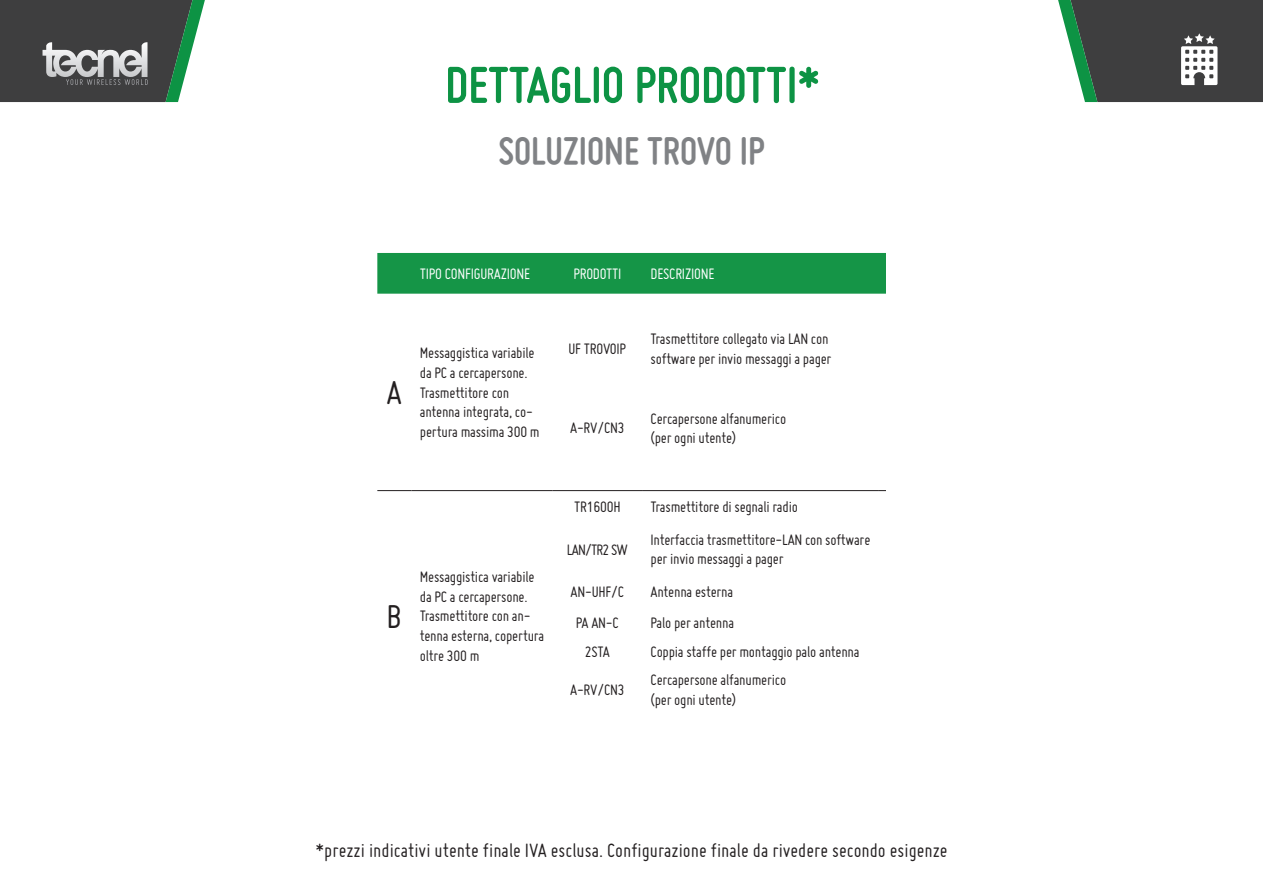
<style>
.page{position:relative;width:1263px;height:893px;background:#fff}
.page>*{position:absolute;margin:0;border:0;box-sizing:border-box;transform-origin:0 0}
.t1{font:700 54px "Miso";color:#0d9344}
.t2{font:700 41.25px "Miso";color:#808285}
.t3{font:36px "Miso";color:#231f20}
.t4{font:21px "Miso";color:#231f20}
.t5{font:16.5px/19.8px "Miso";letter-spacing:-.015em;color:#231f20}
.t6{font:16.5px "Miso";letter-spacing:-.015em;color:#fff}
</style>
<div class="page">
<svg style="left:0;top:0;width:205px;height:102px;background:#545d59"></svg>
<div style="left:377px;top:253px;width:509px;height:41px;background:#159547"></div>
<hr style="left:411px;top:490px;width:142px;height:1px;background:#231f20">
<hr style="left:553px;top:490px;width:89px;height:1px;background:#231f20">
<hr style="left:642px;top:490px;width:237px;height:1px;background:#231f20">
<hr style="left:879px;top:490px;width:64px;height:1px;background:#231f20">
<hr style="left:377px;top:490px;width:34px;height:1px;background:#231f20">
<svg style="left:1058px;top:0;width:205px;height:102px;background:#545c58"></svg>
<div style="left:886px;top:233px;width:127px;height:535px;background:#fff"></div>
<h1 class="t1" style="left:445px;top:54px;width:376px">DETTAGLIO PRODOTTI*</h1>
<h2 class="t2" style="left:498px;top:128px;width:268px">SOLUZIONE TROVO IP</h2>
<p class="t6" style="left:420px;top:264px;width:112px">TIPO CONFIGURAZIONE</p>
<p class="t6" style="left:573px;top:264px;width:50px">PRODOTTI</p>
<p class="t6" style="left:650px;top:264px;width:65px">DESCRIZIONE</p>
<h3 class="t3" style="left:387px;top:373px;width:17px">A</h3>
<p class="t5" style="left:420px;top:343px;width:121px">Messaggistica variabile da PC a cercapersone.<br>Trasmettitore con antenna integrata, co&shy;pertura massima 300 m</p>
<p class="t5" style="left:568px;top:339px;width:59px">UF TROVOIP</p>
<p class="t5" style="left:650px;top:329px;width:182px">Trasmettitore collegato via LAN con software per invio messaggi a pager</p>
<p class="t5" style="left:570px;top:418px;width:56px">A-RV/CN3</p>
<p class="t5" style="left:650px;top:408px;width:137px">Cercapersone alfanumerico (per ogni utente)</p>
<h3 class="t3" style="left:387px;top:596px;width:17px">B</h3>
<p class="t5" style="left:420px;top:566px;width:126px">Messaggistica variabile da PC a cercapersone.<br>Trasmettitore con an&shy;tenna esterna, copertura oltre 300 m</p>
<p class="t5" style="left:574px;top:497px;width:48px">TR1600H</p>
<p class="t5" style="left:650px;top:497px;width:149px">Trasmettitore di segnali radio</p>
<p class="t5" style="left:567px;top:539px;width:63px">LAN/TR2 SW</p>
<p class="t5" style="left:650px;top:529px;width:221px">Interfaccia trasmettitore-LAN con software per invio messaggi a pager</p>
<p class="t5" style="left:571px;top:582px;width:55px">AN-UHF/C</p>
<p class="t5" style="left:650px;top:582px;width:84px">Antenna esterna</p>
<p class="t5" style="left:576px;top:613px;width:45px">PA AN-C</p>
<p class="t5" style="left:650px;top:613px;width:85px">Palo per antenna</p>
<p class="t5" style="left:585px;top:641px;width:26px">2STA</p>
<p class="t5" style="left:650px;top:641px;width:211px">Coppia staffe per montaggio palo antenna</p>
<p class="t5" style="left:570px;top:679px;width:56px">A-RV/CN3</p>
<p class="t5" style="left:650px;top:669px;width:137px">Cercapersone alfanumerico (per ogni utente)</p>
<p class="t4" style="left:315px;top:839px;width:633px">*prezzi indicativi utente finale IVA esclusa. Configurazione finale da rivedere secondo esigenze</p>
</div>
